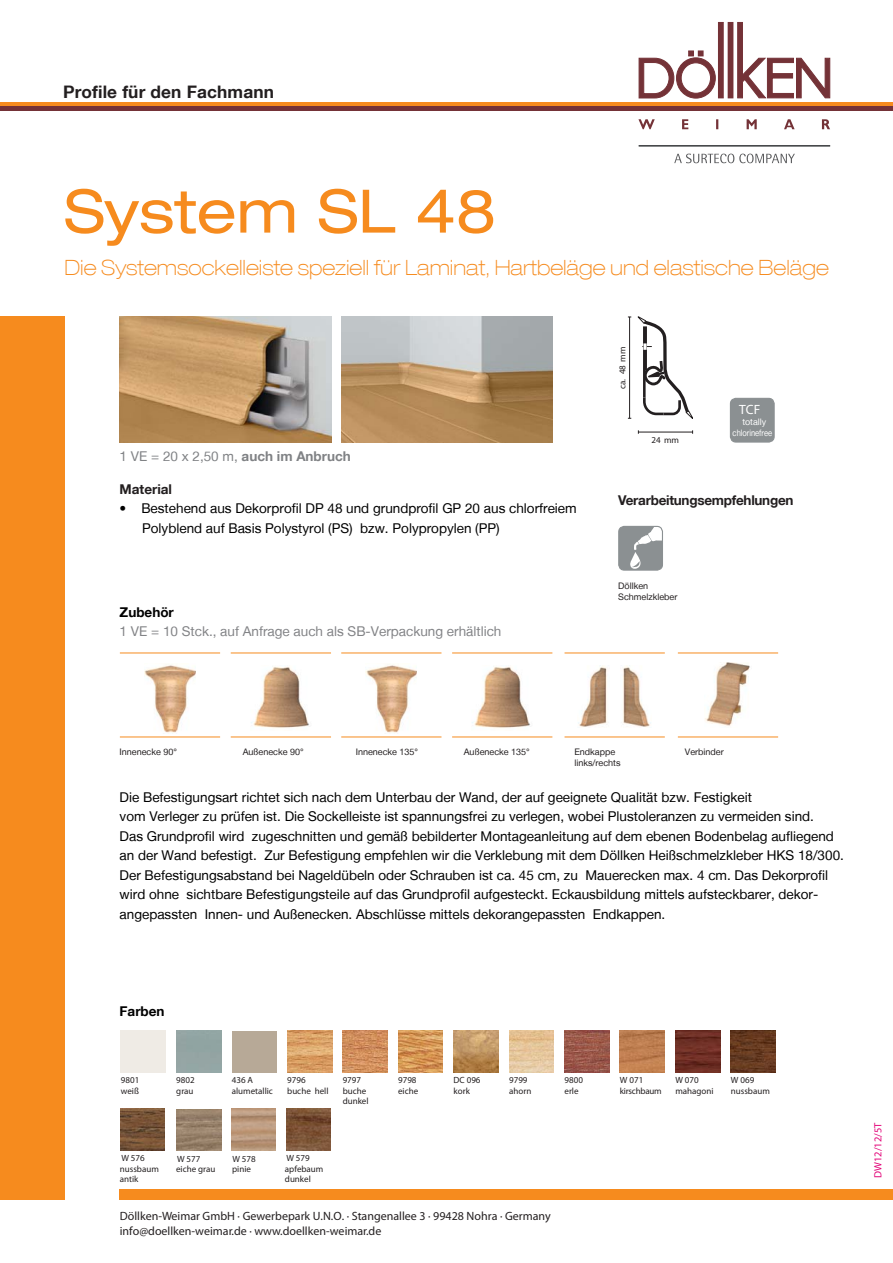
<style>
.page{position:relative;width:893px;height:1263px;background:#fff}
.page>*{position:absolute;margin:0;border:0;box-sizing:border-box;transform-origin:0 0}
.t1{font:expanded 60px "Helvetica Neue LT";color:#f68b1e}
.t2{font:100 expanded 21px "Helvetica Neue LT";color:#f68b1e}
.t3{font:700 17.25px "Helvetica Neue LT";letter-spacing:.01em;color:#231f20}
.t4{font:13.5px/19.5px "Helvetica Neue LT";color:#000}
.t5{font:13.5px/19.5px "Helvetica Neue LT";color:#828386}
.t6{font:13.5px "Helvetica Neue LT";color:#808285}
.t7{font:700 13.5px "Helvetica Neue LT";letter-spacing:-.02em;color:#231f20}
.t8{font:700 13.5px "Helvetica Neue LT";color:#231f20}
.t9{font:700 13.5px "Helvetica Neue LT";color:#000}
.t10{font:700 13.5px "Helvetica Neue LT Std";color:#fff}
.t11{font:12px/14.7px "Helvetica Neue LT Std";color:#231f20}
.t12{font:10.5px "Helvetica Neue LT Std";color:#e20077}
.t13{font:9px/10.8px "Helvetica Neue LT Std";color:#231f20}
.t14{font:9px/10.8px "Helvetica Neue LT";color:#231f20}
.t15{font:700 9px/10.8px "Helvetica Neue LT Std";color:#231f20}
.t16{font:9px/10.8px "Helvetica Neue LT";color:#fff;text-align:center}
.t17{font:9px/10.8px "Helvetica Neue LT Std";letter-spacing:-.025em;color:#231f20}
.s1{font-weight:700}
.s2{font-weight:700;color:#000}
.s3{font-weight:400}
</style>
<div class="page">
<svg style="left:0;top:103px;width:892px;height:4px;background:#d57424"></svg>
<hr style="left:0;top:107px;width:892px;height:4px;background:#743237">
<hr style="left:638px;top:145px;width:192px;height:1px;background:#2c2f31">
<svg style="left:674px;top:154px;width:120px;height:9px"></svg>
<div style="left:718px;top:22px;width:5px;height:76px;background:#743237"></div>
<div style="left:728px;top:22px;width:5px;height:76px;background:#743237"></div>
<div style="left:727px;top:22px;width:6px;height:76px;border:1px solid #743237"></div>
<svg style="left:737px;top:22px;width:93px;height:77px"></svg>
<svg style="left:638px;top:51px;width:77px;height:48px"></svg>
<svg style="left:638px;top:119px;width:192px;height:10px"></svg>
<div style="left:0;top:317px;width:64px;height:883px;background:#f68b1e"></div>
<div style="left:120px;top:1189px;width:772px;height:11px;background:#f68b1e"></div>
<img style="left:120px;top:317px;width:211px;height:126px">
<img style="left:341px;top:317px;width:212px;height:126px">
<svg style="left:637px;top:316px;width:56px;height:103px"></svg>
<hr style="left:629px;top:317px;width:1px;height:101px;background:#231f20">
<hr style="left:638px;top:432px;width:54px;height:1px;background:#231f20">
<img style="left:251px;top:667px;width:58px;height:61px">
<img style="left:472px;top:667px;width:58px;height:61px">
<img style="left:578px;top:666px;width:29px;height:61px">
<img style="left:623px;top:666px;width:28px;height:61px">
<img style="left:144px;top:665px;width:51px;height:68px">
<img style="left:366px;top:665px;width:51px;height:68px">
<img style="left:705px;top:663px;width:45px;height:63px">
<img style="left:287px;top:1031px;width:45px;height:42px">
<img style="left:342px;top:1031px;width:45px;height:42px">
<img style="left:398px;top:1031px;width:45px;height:42px">
<img style="left:453px;top:1031px;width:45px;height:42px">
<img style="left:564px;top:1031px;width:45px;height:42px">
<img style="left:620px;top:1031px;width:44px;height:42px">
<img style="left:675px;top:1031px;width:45px;height:42px">
<img style="left:730px;top:1031px;width:45px;height:42px">
<div style="left:232px;top:1031px;width:44px;height:42px;background:#b7a997"></div>
<img style="left:509px;top:1031px;width:45px;height:42px">
<div style="left:730px;top:398px;width:44px;height:44px;background:#8b9092;border-radius:6px"></div>
<div style="left:729px;top:398px;width:45px;height:45px;border:1px solid #8b9092;border-radius:6px"></div>
<hr style="left:120px;top:653px;width:100px;height:1px;background:#f68b1e">
<hr style="left:341px;top:653px;width:100px;height:1px;background:#f68b1e">
<hr style="left:120px;top:737px;width:100px;height:1px;background:#f68b1e">
<hr style="left:341px;top:737px;width:100px;height:1px;background:#f68b1e">
<hr style="left:231px;top:653px;width:100px;height:1px;background:#f68b1e">
<hr style="left:452px;top:653px;width:100px;height:1px;background:#f68b1e">
<hr style="left:231px;top:737px;width:100px;height:1px;background:#f68b1e">
<hr style="left:452px;top:737px;width:100px;height:1px;background:#f68b1e">
<hr style="left:564px;top:653px;width:100px;height:1px;background:#f68b1e">
<hr style="left:564px;top:737px;width:100px;height:1px;background:#f68b1e">
<hr style="left:677px;top:653px;width:101px;height:1px;background:#f68b1e">
<hr style="left:677px;top:737px;width:101px;height:1px;background:#f68b1e">
<div style="left:618px;top:526px;width:44px;height:44px;background:#8b9092;border-radius:6px"></div>
<svg style="left:630px;top:527px;width:32px;height:42px"></svg>
<div style="left:618px;top:526px;width:45px;height:45px;border:1px solid #8b9092;border-radius:6px"></div>
<img style="left:121px;top:1109px;width:44px;height:41px">
<img style="left:177px;top:1109px;width:44px;height:42px">
<img style="left:232px;top:1109px;width:44px;height:41px">
<img style="left:287px;top:1109px;width:43px;height:42px">
<p class="t3" style="left:63px;top:86px;width:212px">Profile für den Fachmann</p>
<p class="t1" style="left:64px;top:175px;width:433px">System SL 48</p>
<p class="t2" style="left:64px;top:255px;width:766px">Die Systemsockelleiste speziell für Laminat, Hartbeläge und elastische Beläge</p>
<p class="t6" style="left:120px;top:452px;width:233px">1 VE = 20 x 2,50 m, <span class="s1">auch im Anbruch</span></p>
<p class="t8" style="left:120px;top:484px;width:54px">Material</p>
<p class="t4" style="left:142px;top:500px;width:436px;text-indent:-23px">• Bestehend aus Dekorprofil DP 48 und grundprofil GP 20 aus chlorfreiem<br>Polyblend auf Basis Polystyrol (PS) bzw. Polypropylen (PP)</p>
<p class="t5" style="left:120px;top:603px;width:383px"><span class="s2">Zubehör<br></span>1 VE = 10 Stck., auf Anfrage auch als SB-Verpackung erhältlich</p>
<p class="t13" style="left:617px;top:389px;width:44px;rotate:-90deg">ca. 48 mm</p>
<p class="t13" style="left:651px;top:435px;width:29px">24 mm</p>
<p class="t10" style="left:739px;top:402px;width:23px">TCF</p>
<p class="t16" style="left:732px;top:417px;width:41px">totally chlorinefree</p>
<p class="t7" style="left:618px;top:495px;width:177px">Verarbeitungsempfehlungen</p>
<p class="t14" style="left:618px;top:581px;width:61px">Döllken<br>Schmelzkleber</p>
<p class="t14" style="left:120px;top:748px;width:59px">Innenecke 90°</p>
<p class="t14" style="left:243px;top:748px;width:62px">Außenecke 90°</p>
<p class="t14" style="left:356px;top:748px;width:64px">Innenecke 135°</p>
<p class="t14" style="left:464px;top:748px;width:67px">Außenecke 135°</p>
<p class="t14" style="left:574px;top:748px;width:42px">Endkappe</p>
<p class="t14" style="left:685px;top:748px;width:40px">Verbinder</p>
<p class="t14" style="left:574px;top:758px;width:48px">links/rechts</p>
<p class="t4" style="left:120px;top:789px;width:725px">Die Befestigungsart richtet sich nach dem Unterbau der Wand, der auf geeignete Qualität bzw. Festigkeit<br>vom Verleger zu prüfen ist. Die Sockelleiste ist spannungsfrei zu verlegen, wobei Plustoleranzen zu vermeiden sind.<br>Das Grundprofil wird zugeschnitten und gemäß bebilderter Montageanleitung auf dem ebenen Bodenbelag aufliegend an der Wand befestigt. Zur Befestigung empfehlen wir die Verklebung mit dem Döllken Heißschmelzkleber HKS 18/300.<br>Der Befestigungsabstand bei Nageldübeln oder Schrauben ist ca. 45 cm, zu Mauerecken max. 4 cm. Das Dekorprofil wird ohne sichtbare Befestigungsteile auf das Grundprofil aufgesteckt. Eckausbildung mittels aufsteckbarer, dekor&shy;angepassten Innen- und Außenecken. Abschlüsse mittels dekorangepassten Endkappen.</p>
<p class="t9" style="left:120px;top:1007px;width:47px">Farben</p>
<p class="t15" style="left:121px;top:1074px;width:20px">9801 <span class="s3">weiß</span></p>
<p class="t15" style="left:453px;top:1074px;width:28px">DC 096 <span class="s3">kork</span></p>
<p class="t13" style="left:232px;top:1075px;width:43px"><span class="s1">436 A </span>alumetallic</p>
<p class="t15" style="left:564px;top:1074px;width:20px">9800 <span class="s3">erle</span></p>
<p class="t13" style="left:287px;top:1075px;width:43px"><span class="s1">9796 </span>buche hell</p>
<p class="t17" style="left:620px;top:1075px;width:43px"><span class="s1">W 071 </span>kirschbaum</p>
<p class="t13" style="left:342px;top:1075px;width:27px"><span class="s1">9797 </span>buche dunkel</p>
<p class="t13" style="left:675px;top:1075px;width:40px"><span class="s1">W 070 </span>mahagoni</p>
<p class="t13" style="left:398px;top:1075px;width:22px"><span class="s1">9798 </span>eiche</p>
<p class="t13" style="left:730px;top:1075px;width:41px"><span class="s1">W 069 </span>nussbaum</p>
<p class="t15" style="left:176px;top:1074px;width:20px">9802 <span class="s3">grau</span></p>
<p class="t13" style="left:509px;top:1075px;width:24px"><span class="s1">9799 </span>ahorn</p>
<p class="t13" style="left:120px;top:1154px;width:41px"><span class="s1">W 576 </span>nussbaum antik</p>
<p class="t13" style="left:176px;top:1155px;width:41px;line-height:10.1px"><span class="s1">W 577 </span>eiche grau</p>
<p class="t13" style="left:232px;top:1154px;width:25px;line-height:10.1px"><span class="s1">W 578 </span>pinie</p>
<p class="t13" style="left:285px;top:1154px;width:40px"><span class="s1">W 579 </span>apfebaum dunkel</p>
<p class="t11" style="left:120px;top:1209px;width:432px">Döllken-Weimar GmbH · Gewerbepark U.N.O. · Stangenallee 3 · 99428 Nohra · Germany info@doellken-weimar.de · www.doellken-weimar.de</p>
<p class="t12" style="left:874px;top:1178px;width:57px;rotate:-90deg">DW12/12/5T</p>
</div>
